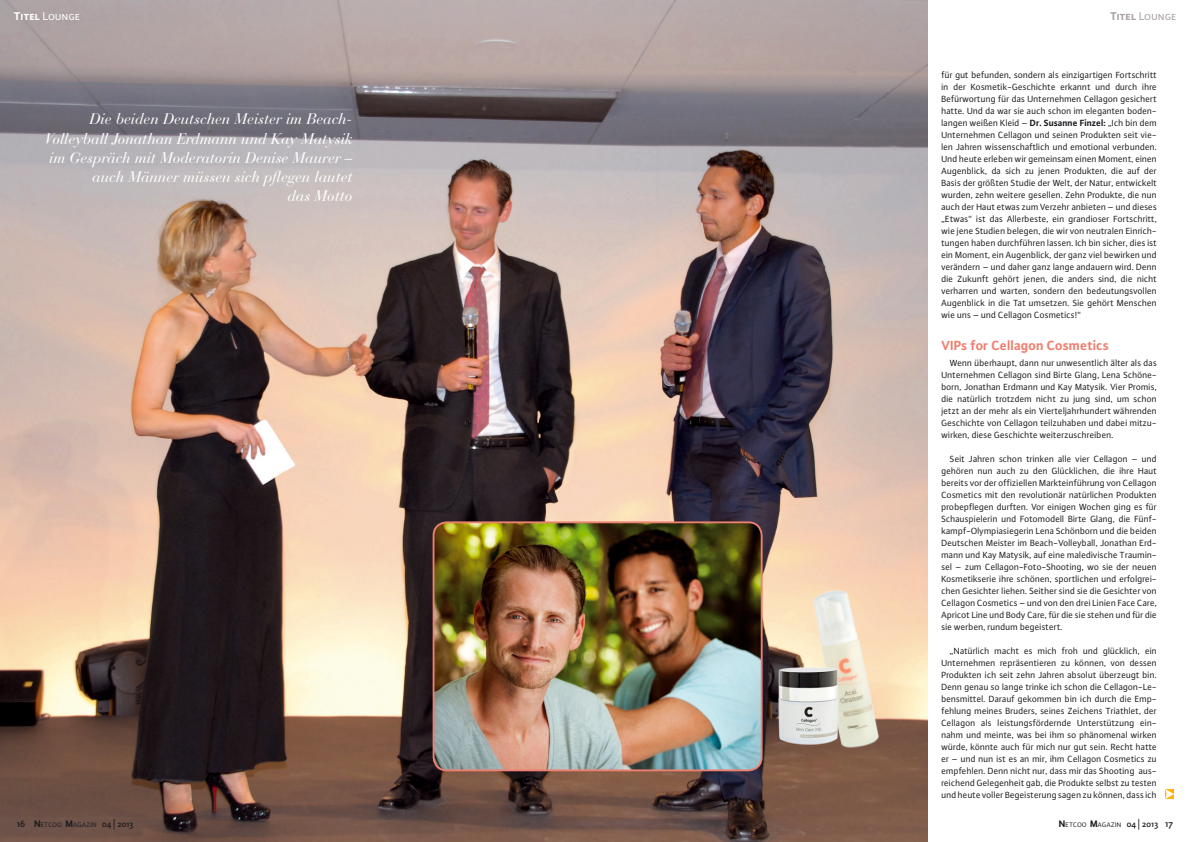
<style>
.page{position:relative;width:1191px;height:842px;background:#fff}
.page>*{position:absolute;margin:0;border:0;box-sizing:border-box;transform-origin:0 0}
.t1{font:italic 15.3px/19.1px "Bauer Bodoni Std";letter-spacing:-.005em;color:#fff;text-align:right}
.t2{font:700 14px "Plus Sans";color:#ed8071}
.t3{font:12px "Plus Sans Normal SC";color:#fff}
.t4{font:12px "Plus Sans Normal SC";color:#a8a1a0}
.t5{font:9.5px/12px "Plus Sans Normal";letter-spacing:-.005em;color:#1b1c20;text-align:justify}
.t6{font:7px "Plus Sans Normal";letter-spacing:.03em;color:#1b1c20}
.s1{font-family:"Plus Sans Bold SC"}
.s2{font-family:"Plus Sans";font-weight:700}
.s3{font-family:"Plus Sans";font-weight:500;font-size:10px}
.s4{font-family:"Plus Sans";font-weight:700;font-size:10px}
.s5{font-family:"Plus Sans";font-weight:500;font-size:9px}
.s6{font-family:"Arial";font-size:9px}
</style>
<div class="page">
<img style="left:0;top:0;width:927px;height:842px">
<img style="left:433px;top:522px;width:328px;height:248px">
<div style="left:432px;top:521px;width:330px;height:250px;border:2px solid #ed8071;border-radius:13px"></div>
<svg style="left:1165px;top:790px;width:8px;height:8px"></svg>
<img style="left:796px;top:578px;width:99px;height:193px">
<img style="left:768px;top:659px;width:77px;height:103px">
<p class="t3" style="left:14px;top:9px;width:68px"><span class="s1">Titel</span> Lounge</p>
<p class="t4" style="left:1110px;top:9px;width:68px"><span class="s1">Titel</span> Lounge</p>
<h1 class="t1" style="left:45px;top:110px;width:309px">Die beiden Deutschen Meister im Beach-Volleyball Jonathan Erdmann und Kay Matysik im Gespräch mit Moderatorin Denise Maurer – auch Männer müssen sich pflegen lautet<br>das Motto</h1>
<p class="t5" style="left:941px;top:69px;width:217px">für gut befunden, sondern als einzigartigen Fortschritt in der Kosmetik-Geschichte erkannt und durch ihre Befürwortung für das Unternehmen Cellagon gesichert hatte. Und da war sie auch schon im eleganten boden&shy;langen weißen Kleid – <span class="s2">Dr. Susanne Finzel:</span> „Ich bin dem Unternehmen Cellagon und seinen Produkten seit vie&shy;len Jahren wissenschaftlich und emotional verbunden.<br>Und heute erleben wir gemeinsam einen Moment, einen Augenblick, da sich zu jenen Produkten, die auf der Basis der größten Studie der Welt, der Natur, entwickelt wurden, zehn weitere gesellen. Zehn Produkte, die nun auch der Haut etwas zum Verzehr anbieten – und dieses „Etwas“ ist das Allerbeste, ein grandioser Fortschritt, wie jene Studien belegen, die wir von neutralen Einrich&shy;tungen haben durchführen lassen. Ich bin sicher, dies ist ein Moment, ein Augenblick, der ganz viel bewirken und verändern – und daher ganz lange andauern wird. Denn die Zukunft gehört jenen, die anders sind, die nicht verharren und warten, sondern den bedeutungsvollen Augenblick in die Tat umsetzen. Sie gehört Menschen wie uns – und Cellagon Cosmetics!“</p>
<h2 class="t2" style="left:941px;top:337px;width:169px">VIPs for Cellagon Cosmetics</h2>
<p class="t5" style="left:941px;top:357px;width:217px;text-indent:9px">Wenn überhaupt, dann nur unwesentlich älter als das Unternehmen Cellagon sind Birte Glang, Lena Schöne&shy;born, Jonathan Erdmann und Kay Matysik. Vier Promis, die natürlich trotzdem nicht zu jung sind, um schon jetzt an der mehr als ein Vierteljahrhundert währenden Geschichte von Cellagon teilzuhaben und dabei mitzu&shy;wirken, diese Geschichte weiterzuschreiben.</p>
<p class="t5" style="left:941px;top:453px;width:217px;text-indent:9px">Seit Jahren schon trinken alle vier Cellagon – und gehören nun auch zu den Glücklichen, die ihre Haut bereits vor der offiziellen Markteinführung von Cellagon Cosmetics mit den revolutionär natürlichen Produkten probepflegen durften. Vor einigen Wochen ging es für Schauspielerin und Fotomodell Birte Glang, die Fünf&shy;kampf-Olympiasiegerin Lena Schönborn und die beiden Deutschen Meister im Beach-Volleyball, Jonathan Erd&shy;mann und Kay Matysik, auf eine maledivische Traumin&shy;sel – zum Cellagon-Foto-Shooting, wo sie der neuen Kosmetikserie ihre schönen, sportlichen und erfolgrei&shy;chen Gesichter liehen. Seither sind sie die Gesichter von Cellagon Cosmetics – und von den drei Linien Face Care, Apricot Line und Body Care, für die sie stehen und für die sie werben, rundum begeistert.</p>
<p class="t5" style="left:941px;top:645px;width:217px;text-indent:9px">„Natürlich macht es mich froh und glücklich, ein Unternehmen repräsentieren zu können, von dessen Produkten ich seit zehn Jahren absolut überzeugt bin.<br>Denn genau so lange trinke ich schon die Cellagon-Le&shy;bensmittel. Darauf gekommen bin ich durch die Emp&shy;fehlung meines Bruders, seines Zeichens Triathlet, der Cellagon als leistungsfördernde Unterstützung ein&shy;nahm und meinte, was bei ihm so phänomenal wirken würde, könnte auch für mich nur gut sein. Recht hatte er – und nun ist es an mir, ihm Cellagon Cosmetics zu empfehlen. Denn nicht nur, dass mir das Shooting aus&shy;reichend Gelegenheit gab, die Produkte selbst zu testen und heute voller Begeisterung sagen zu können, dass ich</p>
<p class="t6" style="left:17px;top:820px;width:118px"><span class="s3">16</span> <span class="s4">N</span>ETCOO <span class="s4">M</span>AGAZIN <span class="s5">04</span><span class="s6">│</span><span class="s5">2013</span></p>
<p class="t6" style="left:1058px;top:820px;width:116px"><span class="s4">N</span>ETCOO <span class="s4">M</span>AGAZIN <span class="s5">04</span><span class="s6">│</span><span class="s5">2013</span> <span class="s3">17</span></p>
</div>
